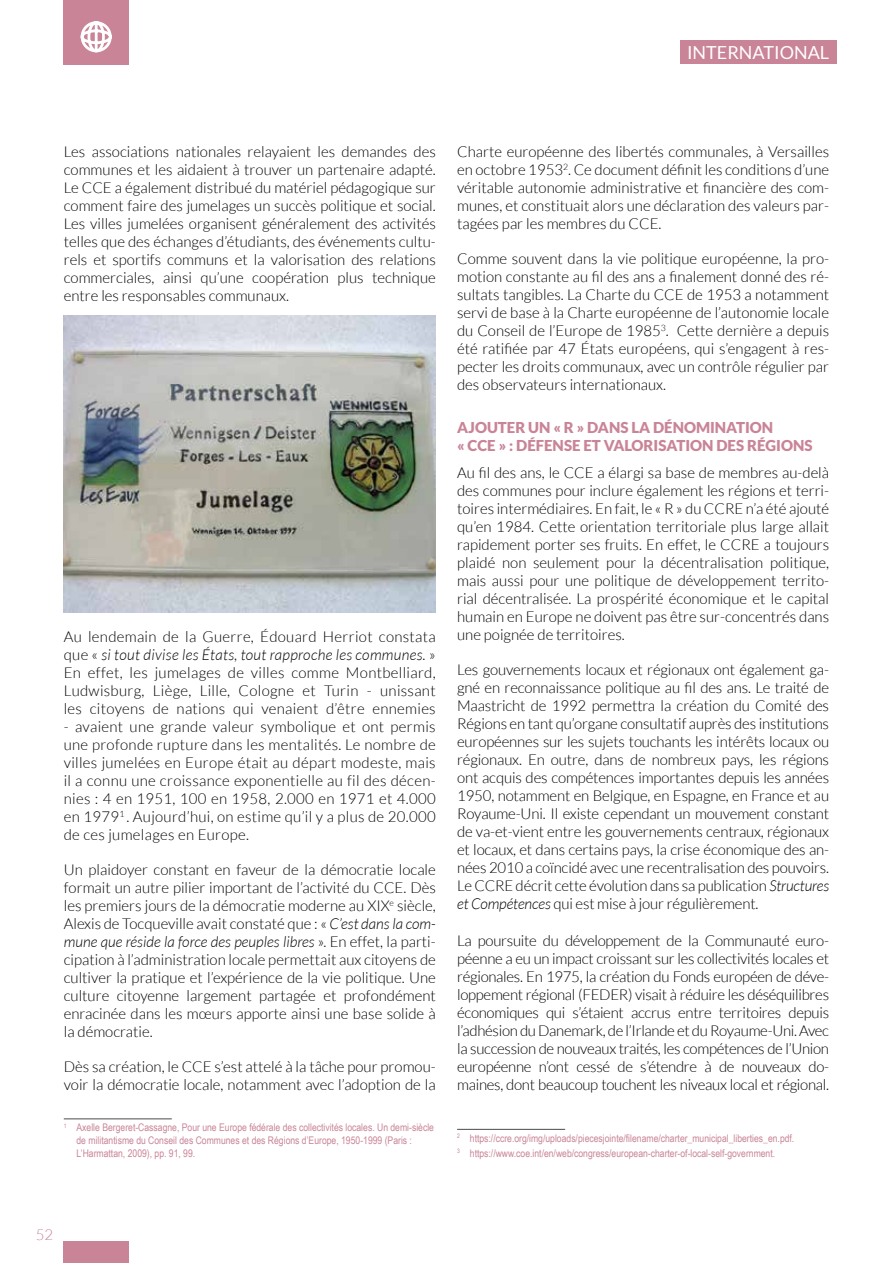
<style>
.page{position:relative;width:893px;height:1263px;background:#fff}
.page>*{position:absolute;margin:0;border:0;box-sizing:border-box;transform-origin:0 0}
.t1{font:18px "Lato";color:#fff}
.t2{font:300 15px/18px "Lato";color:#000;text-align:justify}
.t3{font:900 15px/18px "Lato";color:#c98497}
.t4{font:300 15px "Lato";color:#c98497}
.t5{font:10.5px/12.6px "Arial Narrow";color:#c98497}
.s1{font-style:italic}
</style>
<div class="page">
<div style="left:64px;top:1241px;width:65px;height:22px;background:#c98497"></div>
<hr style="left:64px;top:1118px;width:108px;height:1px;background:#4a4a49">
<hr style="left:457px;top:1129px;width:108px;height:1px;background:#4a4a49">
<img style="left:64px;top:316px;width:372px;height:297px">
<div style="left:64px;top:0;width:65px;height:64px;background:#c98497"></div>
<div style="left:680px;top:41px;width:157px;height:23px;background:#c98497"></div>
<svg style="left:80px;top:21px;width:32px;height:32px"></svg>
<p class="t1" style="left:687px;top:43px;width:144px">INTERNATIONAL</p>
<p class="t2" style="left:64px;top:142px;width:374px">Les associations nationales relayaient les demandes des communes et les aidaient à trouver un partenaire adapté.<br>Le CCE a également distribué du matériel pédagogique sur comment faire des jumelages un succès politique et social.<br>Les villes jumelées organisent généralement des activités telles que des échanges d’étudiants, des événements cultu&shy;rels et sportifs communs et la valorisation des relations commerciales, ainsi qu’une coopération plus technique entre les responsables communaux.</p>
<p class="t2" style="left:64px;top:627px;width:373px">Au lendemain de la Guerre, Édouard Herriot constata que « <span class="s1">si tout divise les États, tout rapproche les communes.</span> » En effet, les jumelages de villes comme Montbelliard, Ludwisburg, Liège, Lille, Cologne et Turin - unissant les citoyens de nations qui venaient d’être ennemies</p>
<p class="t2" style="left:64px;top:717px;width:374px">- avaient une grande valeur symbolique et ont permis une profonde rupture dans les mentalités. Le nombre de villes jumelées en Europe était au départ modeste, mais il a connu une croissance exponentielle au fil des décen&shy;nies : 4 en 1951, 100 en 1958, 2.000 en 1971 et 4.000 en 1979<sup>1</sup> . Aujourd’hui, on estime qu’il y a plus de 20.000 de ces jumelages en Europe.</p>
<p class="t2" style="left:64px;top:860px;width:374px">Un plaidoyer constant en faveur de la démocratie locale formait un autre pilier important de l’activité du CCE. Dès les premiers jours de la démocratie moderne au XIX<sup>e</sup> siècle, Alexis de Tocqueville avait constaté que : « <span class="s1">C’est dans la com&shy;mune que réside la force des peuples libres</span> ». En effet, la parti&shy;cipation à l’administration locale permettait aux citoyens de cultiver la pratique et l’expérience de la vie politique. Une culture citoyenne largement partagée et profondément enracinée dans les mœurs apporte ainsi une base solide à la démocratie.</p>
<p class="t2" style="left:64px;top:1057px;width:374px">Dès sa création, le CCE s’est attelé à la tâche pour promou&shy;voir la démocratie locale, notamment avec l’adoption de la</p>
<p class="t5" style="left:77px;top:1121px;width:359px;text-indent:-13px"><sup>1</sup> Axelle Bergeret-Cassagne, Pour une Europe fédérale des collectivités locales. Un demi-siècle de militantisme du Conseil des Communes et des Régions d’Europe, 1950-1999 (Paris :<br>L’Harmattan, 2009), pp. 91, 99.</p>
<p class="t2" style="left:457px;top:142px;width:374px">Charte européenne des libertés communales, à Versailles en octobre 1953<sup>2</sup>. Ce document définit les conditions d’une véritable autonomie administrative et financière des com&shy;munes, et constituait alors une déclaration des valeurs par&shy;tagées par les membres du CCE.</p>
<p class="t2" style="left:457px;top:249px;width:374px">Comme souvent dans la vie politique européenne, la pro&shy;motion constante au fil des ans a finalement donné des ré&shy;sultats tangibles. La Charte du CCE de 1953 a notamment servi de base à la Charte européenne de l’autonomie locale du Conseil de l’Europe de 1985<sup>3</sup>. Cette dernière a depuis été ratifiée par 47 États européens, qui s’engagent à res&shy;pecter les droits communaux, avec un contrôle régulier par des observateurs internationaux.</p>
<p class="t3" style="left:457px;top:418px;width:357px">AJOUTER UN « R » DANS LA DÉNOMINATION<br>« CCE » : DÉFENSE ET VALORISATION DES RÉGIONS</p>
<p class="t2" style="left:457px;top:463px;width:374px">Au fil des ans, le CCE a élargi sa base de membres au-delà des communes pour inclure également les régions et terri&shy;toires intermédiaires. En fait, le « R » du CCRE n’a été ajouté qu’en 1984. Cette orientation territoriale plus large allait rapidement porter ses fruits. En effet, le CCRE a toujours plaidé non seulement pour la décentralisation politique, mais aussi pour une politique de développement territo&shy;rial décentralisée. La prospérité économique et le capital humain en Europe ne doivent pas être sur-concentrés dans une poignée de territoires.</p>
<p class="t2" style="left:457px;top:660px;width:374px">Les gouvernements locaux et régionaux ont également ga&shy;gné en reconnaissance politique au fil des ans. Le traité de Maastricht de 1992 permettra la création du Comité des Régions en tant qu’organe consultatif auprès des institutions européennes sur les sujets touchants les intérêts locaux ou régionaux. En outre, dans de nombreux pays, les régions ont acquis des compétences importantes depuis les années 1950, notamment en Belgique, en Espagne, en France et au Royaume-Uni. Il existe cependant un mouvement constant de va-et-vient entre les gouvernements centraux, régionaux et locaux, et dans certains pays, la crise économique des an&shy;nées 2010 a coïncidé avec une recentralisation des pouvoirs.<br>Le CCRE décrit cette évolution dans sa publication <span class="s1">Structures et Compétences</span> qui est mise à jour régulièrement.</p>
<p class="t2" style="left:457px;top:931px;width:373px">La poursuite du développement de la Communauté euro&shy;péenne a eu un impact croissant sur les collectivités locales et régionales. En 1975, la création du Fonds européen de déve&shy;loppement régional (FEDER) visait à réduire les déséquilibres économiques qui s’étaient accrus entre territoires depuis l’adhésion du Danemark, de l’Irlande et du Royaume-Uni. Avec la succession de nouveaux traités, les compétences de l’Union européenne n’ont cessé de s’étendre à de nouveaux do&shy;maines, dont beaucoup touchent les niveaux local et régional.</p>
<p class="t5" style="left:457px;top:1130px;width:339px;line-height:14.7px"><sup>2</sup> https://ccre.org/img/uploads/piecesjointe/filename/charter_municipal_liberties_en.pdf.<br><sup>3</sup> https://www.coe.int/en/web/congress/european-charter-of-local-self-government.</p>
<p class="t4" style="left:36px;top:1227px;width:19px">52</p>
</div>
